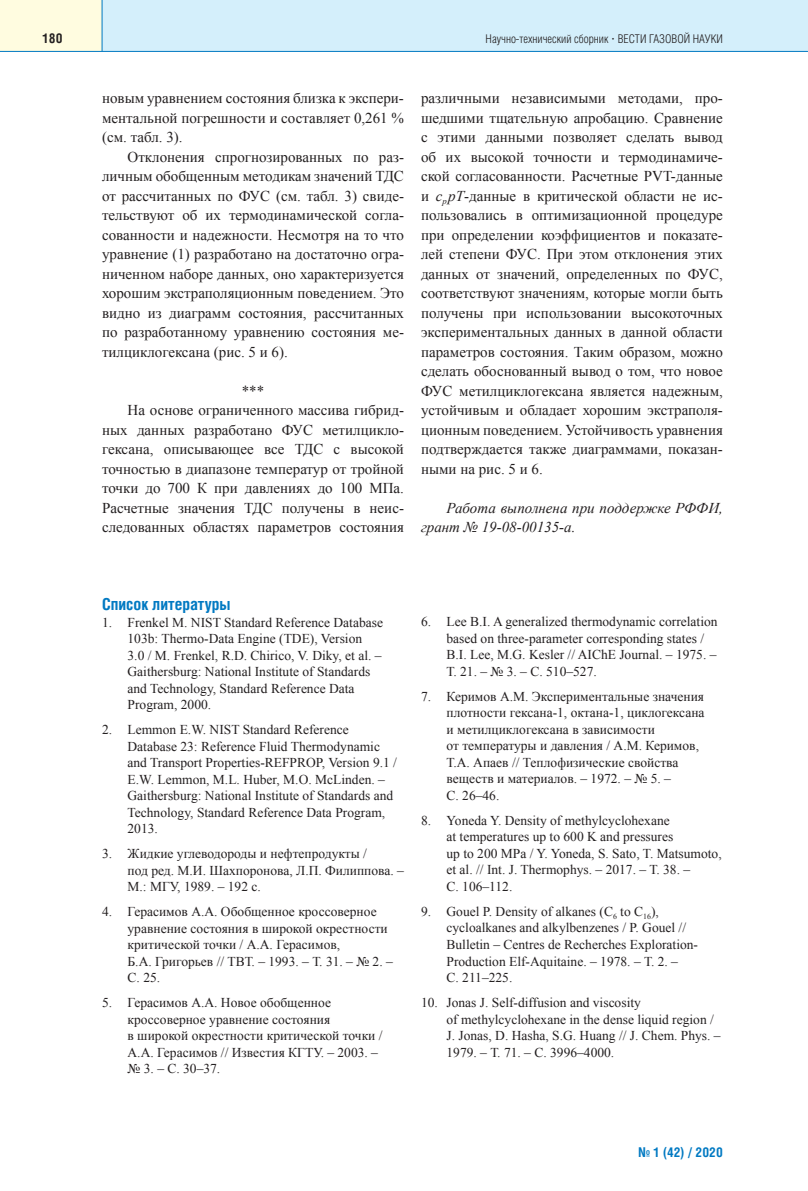
<style>
.page{position:relative;width:808px;height:1191px;background:#fff}
.page>*{position:absolute;margin:0;border:0;box-sizing:border-box;transform-origin:0 0}
.t1{font:700 16.5px "Helios Cond";color:#0079c2}
.t2{font:15px/19.5px "Times New Roman";color:#231f20;text-align:justify}
.t3{font:italic 15px/19.5px "Times New Roman";color:#231f20}
.t4{font:13.5px/16.5px "Times New Roman";color:#231f20}
.t5{font:700 13.5px "Helios Cond";color:#0079c2}
.t6{font:700 13.5px "Helios Cond";color:#231f20}
.t7{font:300 12px "Helios Cond";color:#231f20}
.s1{font-family:"Times New Roman";font-weight:700}
.s2{font-style:italic}
</style>
<div class="page">
<div style="left:102px;top:0;width:706px;height:51px;background:#d4effb"></div>
<div style="left:0;top:0;width:102px;height:51px;background:#fffce0"></div>
<hr style="left:0;top:51px;width:808px;height:1px;background:#0079c2">
<hr style="left:102px;top:0;width:1px;height:51px;background:#0079c2">
<p class="t6" style="left:43px;top:33px;width:22px">180</p>
<p class="t7" style="left:486px;top:34px;width:239px">Научно-технический сборник <span class="s1">·</span> ВЕСТИ ГАЗОВОЙ НАУКИ</p>
<p class="t2" style="left:102px;top:88px;width:303px">новым уравнением состояния близка к экспери&shy;ментальной погрешности и составляет 0,261 % (см. табл. 3).</p>
<p class="t2" style="left:102px;top:147px;width:303px;text-indent:26px">Отклонения спрогнозированных по раз&shy;личным обобщенным методикам значений ТДС от рассчитанных по ФУС (см. табл. 3) свиде&shy;тельствуют об их термодинамической согла&shy;сованности и надежности. Несмотря на то что уравнение (1) разработано на достаточно огра&shy;ниченном наборе данных, оно характеризуется хорошим экстраполяционным поведением. Это видно из диаграмм состояния, рассчитанных по разработанному уравнению состояния ме&shy;тилциклогексана (рис. 5 и 6).</p>
<p class="t2" style="left:242px;top:381px;width:24px">***</p>
<p class="t2" style="left:128px;top:400px;width:278px">На основе ограниченного массива гибрид-</p>
<p class="t2" style="left:102px;top:420px;width:303px">ных данных разработано ФУС метилцикло-</p>
<p class="t2" style="left:102px;top:439px;width:303px">гексана, описывающее все ТДС с высокой</p>
<p class="t2" style="left:102px;top:459px;width:303px">точностью в диапазоне температур от тройной</p>
<p class="t2" style="left:102px;top:478px;width:303px">точки до 700 К при давлениях до 100 МПа.</p>
<p class="t2" style="left:102px;top:498px;width:303px">Расчетные значения ТДС получены в неис-</p>
<p class="t2" style="left:102px;top:517px;width:303px">следованных областях параметров состояния</p>
<p class="t2" style="left:421px;top:88px;width:303px">различными независимыми методами, про&shy;шедшими тщательную апробацию. Сравнение с этими данными позволяет сделать вывод об их высокой точности и термодинамиче&shy;ской согласованности. Расчетные PVT-данные и <span class="s2">с</span><sub>р</sub> <span class="s2">pТ</span>-данные в критической области не ис&shy;пользовались в оптимизационной процедуре при определении коэффициентов и показате&shy;лей степени ФУС. При этом отклонения этих данных от значений, определенных по ФУС, соответствуют значениям, которые могли быть получены при использовании высокоточных экспериментальных данных в данной области параметров состояния. Таким образом, можно сделать обоснованный вывод о том, что новое ФУС метилциклогексана является надежным, устойчивым и обладает хорошим экстраполя&shy;ционным поведением. Устойчивость уравнения подтверждается также диаграммами, показан&shy;ными на рис. 5 и 6.</p>
<p class="t3" style="left:421px;top:498px;width:303px;text-indent:26px">Работа выполнена при поддержке РФФИ, грант № 19-08-00135-а.</p>
<p class="t1" style="left:102px;top:598px;width:130px">Список литературы</p>
<p class="t4" style="left:128px;top:614px;width:257px;text-indent:-26px">1. Frenkel M. NIST Standard Reference Database 103b: Thermo-Data Engine (TDE), Version<br>3.0 / M. Frenkel, R.D. Chirico, V. Diky, et al. – Gaithersburg: National Institute of Standards and Technology, Standard Reference Data Program, 2000.</p>
<p class="t4" style="left:128px;top:721px;width:271px;text-indent:-26px">2. Lemmon E.W. NIST Standard Reference Database 23: Reference Fluid Thermodynamic and Transport Properties-REFPROP, Version 9.1 / E.W. Lemmon, M.L. Huber, M.O. McLinden. – Gaithersburg: National Institute of Standards and Technology, Standard Reference Data Program, 2013.</p>
<p class="t4" style="left:128px;top:845px;width:278px;text-indent:-26px">3. Жидкие углеводороды и нефтепродукты /<br>под ред. М.И. Шахпоронова, Л.П. Филиппова. –<br>М.: МГУ, 1989. – 192 с.</p>
<p class="t4" style="left:128px;top:903px;width:267px;text-indent:-26px">4. Герасимов А.А. Обобщенное кроссоверное уравнение состояния в широкой окрестности критической точки / А.А. Герасимов,<br>Б.А. Григорьев // ТВТ. – 1993. – Т. 31. – № 2. – С. 25.</p>
<p class="t4" style="left:128px;top:994px;width:256px;text-indent:-26px">5. Герасимов А.А. Новое обобщенное кроссоверное уравнение состояния<br>в широкой окрестности критической точки / А.А. Герасимов // Известия КГТУ. – 2003. – № 3. – С. 30–37.</p>
<p class="t4" style="left:446px;top:613px;width:273px;text-indent:-26px">6. Lee B.I. A generalized thermodynamic correlation based on three-parameter corresponding states / B.I. Lee, M.G. Kesler // AIChE Journal. – 1975. – Т. 21. – № 3. – С. 510–527.</p>
<p class="t4" style="left:446px;top:688px;width:260px;text-indent:-26px">7. Керимов А.М. Экспериментальные значения плотности гексана-1, октана-1, циклогексана и метилциклогексана в зависимости<br>от температуры и давления / А.М. Керимов, Т.А. Апаев // Теплофизические свойства веществ и материалов. – 1972. – № 5. –<br>С. 26–46.</p>
<p class="t4" style="left:446px;top:812px;width:277px;text-indent:-26px">8. Yoneda Y. Density of methylcyclohexane<br>at temperatures up to 600 K and pressures<br>up to 200 MPa / Y. Yoneda, S. Sato, T. Matsumoto, et al. // Int. J. Thermophys. – 2017. – Т. 38. –<br>С. 106–112.</p>
<p class="t4" style="left:446px;top:903px;width:253px;text-indent:-26px">9. Gouel P. Density of alkanes (C<sub>6</sub> to C<sub>16</sub>), cycloalkanes and alkylbenzenes / P. Gouel // Bulletin – Centres de Recherches Exploration-Production Elf-Aquitaine. – 1978. – Т. 2. –<br>С. 211–225.</p>
<p class="t4" style="left:446px;top:994px;width:276px;text-indent:-26px">10. Jonas J. Self-diffusion and viscosity<br>of methylcyclohexane in the dense liquid region / J. Jonas, D. Hasha, S.G. Huang // J. Chem. Phys. – 1979. – Т. 71. – С. 3996–4000.</p>
<p class="t5" style="left:639px;top:1147px;width:86px">№ 1 (42) / 2020</p>
</div>
